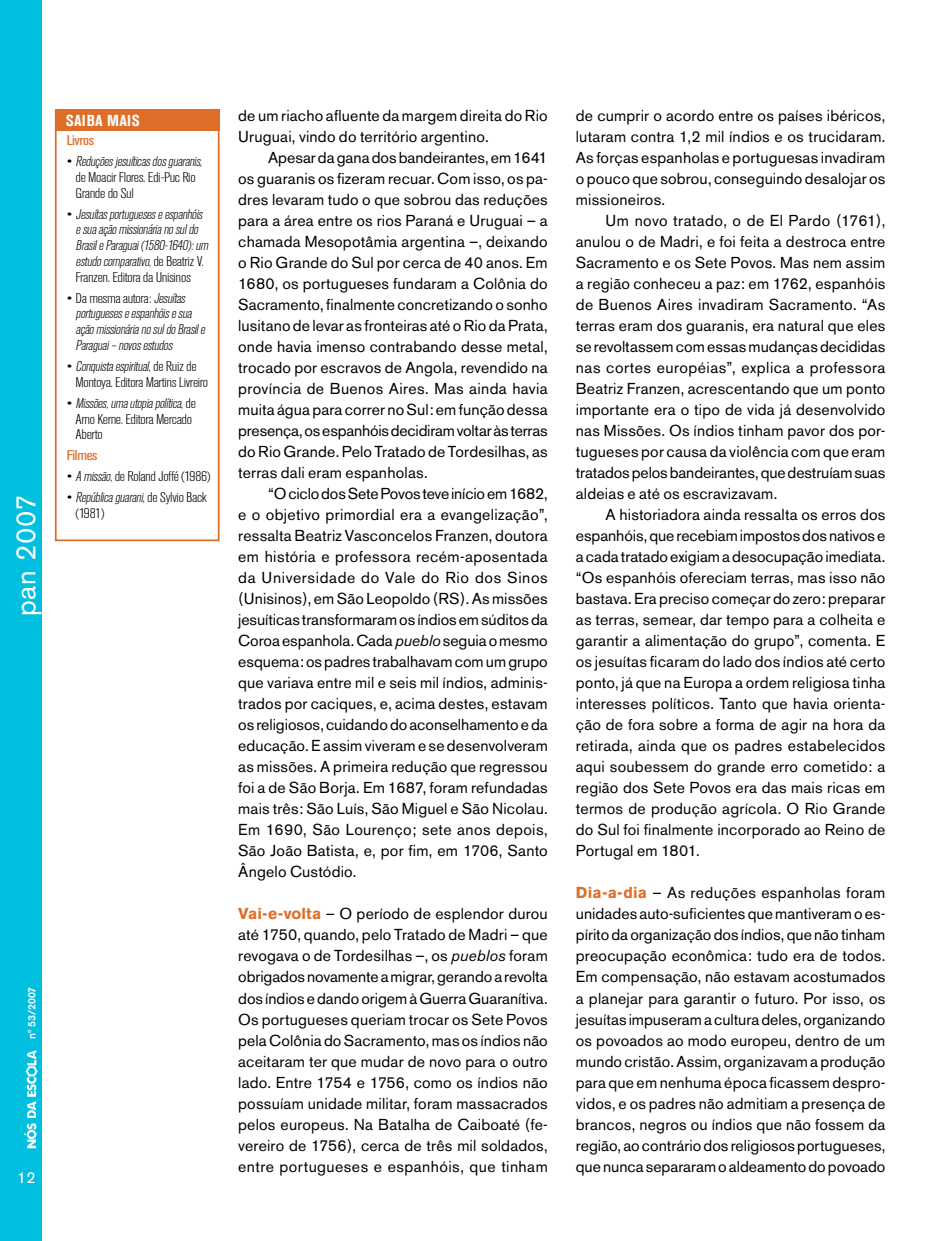
<style>
.page{position:relative;width:931px;height:1241px;background:#fff}
.page>*{position:absolute;margin:0;border:0;box-sizing:border-box;transform-origin:0 0}
.t1{font:28px "Akzidenz Grotesk BE";letter-spacing:.025em;color:#fff}
.t2{font:15.75px/21px "Akzidenz Grotesk BE";letter-spacing:.01em;color:#000;text-align:justify}
.t3{font:700 condensed 15.75px "Akzidenz Grotesk BE";letter-spacing:.02em;color:#fff;scale:1.1 1}
.t4{font:15.75px "Akzidenz Grotesk BE";color:#fff}
.t5{font:300 condensed 14px/15.8px "Akzidenz Grotesk BE";letter-spacing:-.025em;color:#000;scale:1.2 1}
.t6{font:italic 300 condensed 14px/15.8px "Akzidenz Grotesk BE";color:#000;scale:1.1 1}
.t7{font:condensed 14px "Akzidenz Grotesk BE";letter-spacing:-.025em;color:#de6d27;scale:1.2 1}
.t8{font:500 10.5px "Akzidenz Grotesk BE";color:#fff}
.s1{font-style:italic}
.s2{font-style:normal}
.s3{font-weight:700;color:#de6d27}
</style>
<div class="page">
<div style="left:55px;top:110px;width:164px;height:431px;border:2px solid #de6d27"></div>
<div style="left:55px;top:109px;width:164px;height:22px;background:#de6d27"></div>
<div style="left:0;top:0;width:42px;height:1240px;background:#00bfdf"></div>
<img style="left:24px;top:1050px;width:13px;height:97px">
<h1 class="t1" style="left:9px;top:616px;width:123px;rotate:-90deg">pan 2007</h1>
<p class="t3" style="left:66px;top:111px;width:69px">SAIBA MAIS</p>
<p class="t7" style="left:67px;top:132px;width:24px">Livros</p>
<p class="t5" style="left:76px;top:154px;width:108px;text-indent:-9px">• <span class="s1">Reduçõesjesuíticasdosguaranis</span>, de Moacir Flores. Edi-Puc Rio<br>Grande do Sul</p>
<p class="t6" style="left:76px;top:206px;width:124px;text-indent:-9px"><span class="s2">•</span> Jesuítasportugueseseespanhóis esuaaçãomissionárianosuldo<br>BrasileParaguai(1580-1640):um estudocomparativo<span class="s2">, d e B e at r i z V.<br>Franzen. Editora da Unisinos</span></p>
<p class="t6" style="left:76px;top:290px;width:122px;text-indent:-9px"><span class="s2">• Da mesma autora:</span> Jesuítas portugueseseespanhóisesua açãomissionárianosuldoBrasile<br>Paraguai–novosestudos</p>
<p class="t5" style="left:76px;top:358px;width:112px;text-indent:-9px">• <span class="s1">Conquistaespiritual</span>, d e R u i z d e<br>Montoya. Editora Martins Livreiro</p>
<p class="t5" style="left:76px;top:395px;width:102px;text-indent:-9px">• <span class="s1">Missões,umautopiapolítica</span>, d e<br>Arno Kerne. Editora Mercado<br>Aberto</p>
<p class="t7" style="left:67px;top:447px;width:27px">Filmes</p>
<p class="t5" style="left:67px;top:469px;width:121px">• <span class="s1">Amissão</span>, de Roland Joffé (1986)</p>
<p class="t5" style="left:76px;top:490px;width:111px;text-indent:-9px">• <span class="s1">Repúblicaguarani</span>, d e S y l v i o B a c k (1981)</p>
<p class="t8" style="left:25px;top:1038px;width:54px;rotate:-90deg">nº 53/2007</p>
<p class="t4" style="left:17px;top:1167px;width:20px">12</p>
<p class="t2" style="left:238px;top:105px;width:311px">de um riacho afluente da margem direita do Rio<br>Uruguai, vindo do território argentino.</p>
<p class="t2" style="left:238px;top:147px;width:311px;text-indent:30px">Apesar da gana dos bandeirantes, em 1641 os guaranis os fizeram recuar. Com isso, os pa&shy;dres levaram tudo o que sobrou das reduções para a área entre os rios Paraná e Uruguai – a chamada Mesopotâmia argentina –, deixando o Rio Grande do Sul por cerca de 40 anos. Em 1680, os portugueses fundaram a Colônia do Sacramento, finalmente concretizando o sonho lusitano de levar as fronteiras até o Rio da Prata, onde havia imenso contrabando desse metal, trocado por escravos de Angola, revendido na província de Buenos Aires. Mas ainda havia muita água para correr no Sul: em função dessa presença, os espanhóis decidiram voltar às terras do Rio Grande. Pelo Tratado de Tordesilhas, as terras dali eram espanholas.</p>
<p class="t2" style="left:238px;top:483px;width:311px;text-indent:30px">“O ciclo dos Sete Povos teve início em 1682, e o objetivo primordial era a evangelização”, ressalta Beatriz Vasconcelos Franzen, doutora em história e professora recém-aposentada da Universidade do Vale do Rio dos Sinos (Unisinos), em São Leopoldo (RS). As missões jesuíticas transformaram os índios em súditos da Coroa espanhola. Cada <span class="s1">pueblo</span> seguia o mesmo esquema: os padres trabalhavam com um grupo que variava entre mil e seis mil índios, adminis&shy;trados por caciques, e, acima destes, estavam os religiosos, cuidando do aconselhamento e da educação. E assim viveram e se desenvolveram as missões. A primeira redução que regressou foi a de São Borja. Em 1687, foram refundadas mais três: São Luís, São Miguel e São Nicolau.<br>Em 1690, São Lourenço; sete anos depois, São João Batista, e, por fim, em 1706, Santo Ângelo Custódio.</p>
<p class="t2" style="left:238px;top:903px;width:311px"><span class="s3">Vai-e-volta</span> – O período de esplendor durou até 1750, quando, pelo Tratado de Madri – que revogava o de Tordesilhas –, os <span class="s1">pueblos</span> foram obrigados novamente a migrar, gerando a revolta dos índios e dando origem à Guerra Guaranítiva.<br>Os portugueses queriam trocar os Sete Povos pela Colônia do Sacramento, mas os índios não aceitaram ter que mudar de novo para o outro lado. Entre 1754 e 1756, como os índios não possuíam unidade militar, foram massacrados pelos europeus. Na Batalha de Caiboaté (fe&shy;vereiro de 1756), cerca de três mil soldados, entre portugueses e espanhóis, que tinham</p>
<p class="t2" style="left:575px;top:105px;width:311px">de cumprir o acordo entre os países ibéricos, lutaram contra 1,2 mil índios e os trucidaram.<br>As forças espanholas e portuguesas invadiram o pouco que sobrou, conseguindo desalojar os missioneiros.</p>
<p class="t2" style="left:575px;top:210px;width:311px;text-indent:30px">Um novo tratado, o de El Pardo (1761), anulou o de Madri, e foi feita a destroca entre Sacramento e os Sete Povos. Mas nem assim a região conheceu a paz: em 1762, espanhóis de Buenos Aires invadiram Sacramento. “As terras eram dos guaranis, era natural que eles se revoltassem com essas mudanças decididas nas cortes européias”, explica a professora Beatriz Franzen, acrescentando que um ponto importante era o tipo de vida já desenvolvido nas Missões. Os índios tinham pavor dos por&shy;tugueses por causa da violência com que eram tratados pelos bandeirantes, que destruíam suas aldeias e até os escravizavam.</p>
<p class="t2" style="left:575px;top:504px;width:311px;text-indent:30px">A historiadora ainda ressalta os erros dos espanhóis, que recebiam impostos dos nativos e a cada tratado exigiam a desocupação imediata. “Os espanhóis ofereciam terras, mas isso não bastava. Era preciso começar do zero: preparar as terras, semear, dar tempo para a colheita e garantir a alimentação do grupo”, comenta. E os jesuítas ficaram do lado dos índios até certo ponto, já que na Europa a ordem religiosa tinha interesses políticos. Tanto que havia orienta&shy;ção de fora sobre a forma de agir na hora da retirada, ainda que os padres estabelecidos aqui soubessem do grande erro cometido: a região dos Sete Povos era das mais ricas em termos de produção agrícola. O Rio Grande do Sul foi finalmente incorporado ao Reino de Portugal em 1801.</p>
<p class="t2" style="left:575px;top:882px;width:311px"><span class="s3">Dia-a-dia</span> – As reduções espanholas foram unidades auto-suficientes que mantiveram o es&shy;pírito da organização dos índios, que não tinham preocupação econômica: tudo era de todos.<br>Em compensação, não estavam acostumados a planejar para garantir o futuro. Por isso, os jesuítas impuseram a cultura deles, organizando os povoados ao modo europeu, dentro de um mundo cristão. Assim, organizavam a produção para que em nenhuma época ficassem despro&shy;vidos, e os padres não admitiam a presença de brancos, negros ou índios que não fossem da região, ao contrário dos religiosos portugueses, que nunca separaram o aldeamento do povoado</p>
</div>
